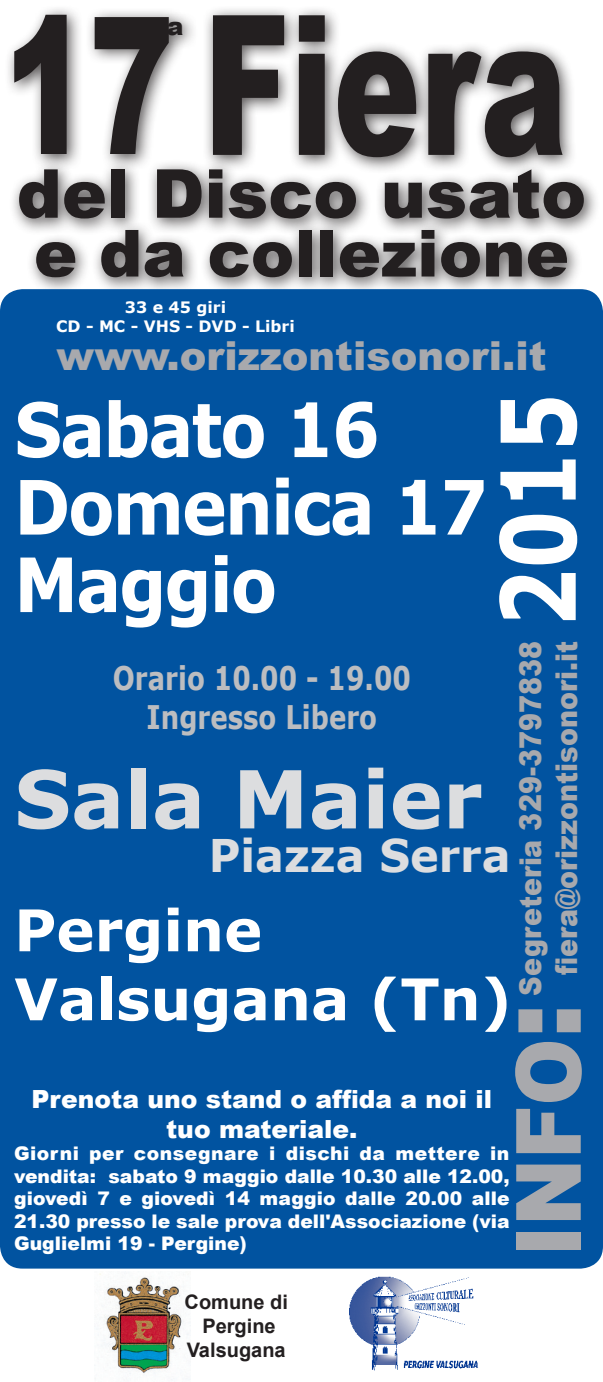
<style>
.page{position:relative;width:603px;height:1382px;background:#fff}
.page>*{position:absolute;margin:0;border:0;box-sizing:border-box;transform-origin:0 0}
.t1{font:900 195px "Arial";color:#231f20;scale:.67 1}
.t2{font:700 103px "Verdana";color:#fff;scale:.8 1}
.t3{font:900 90px "Arial";color:#a8a9ad;scale:.9 1}
.t4{font:700 80px "Verdana";color:#dcdddf}
.t5{font:700 75px "Verdana";letter-spacing:-.03em;color:#fff;scale:.9 1}
.t6{font:900 67.5px "Arial";color:#231f20}
.t7{font:900 65px "Arial";color:#231f20}
.t8{font:700 57.5px "Verdana";color:#fff}
.t9{font:700 45px "Verdana";color:#dcdddf;scale:.96 1}
.t10{font:900 40px "Arial";color:#a8a9ad}
.t11{font:700 32.5px "Verdana";color:#bcbdc0;scale:.8 1}
.t12{font:900 30px "Arial";color:#a8a9ad;scale:.9 1}
.t13{font:900 25px/30px "Arial";color:#fff;text-align:center}
.t14{font:900 25px "Arial";color:#231f20}
.t15{font:700 20px/24px "Arial";color:#231f20;text-align:center}
.t16{font:900 18.75px/22.5px "Arial";color:#fff;text-align:justify}
.t17{font:700 15.75px/19px "Verdana";color:#fff;text-align:center}
.s1{font-size:191.25px}
.s2{font-size:120px}
</style>
<div class="page">
<div style="left:26px;top:220px;width:556px;height:75px;background:#231f20;opacity:.75"></div>
<div style="left:0;top:289px;width:602px;height:979px;background:#0153a0;border-radius:22px"></div>
<div style="left:9px;top:159px;width:591px;height:77px;background:#231f20;opacity:.75"></div>
<div style="left:202px;top:5px;width:376px;height:169px;background:#231f20;opacity:.75"></div>
<div style="left:158px;top:12px;width:41px;height:39px;background:#231f20;opacity:.75"></div>
<div style="left:3px;top:5px;width:183px;height:166px;background:#231f20;opacity:.75"></div>
<img style="left:349px;top:1276px;width:129px;height:95px">
<img style="left:99px;top:1273px;width:90px;height:107px">
<p class="t1" style="left:4px;top:-56px;width:841px"><span class="s1">17</span> Fiera</p>
<p class="t14" style="left:167px;top:8px;width:18px">a</p>
<p class="t6" style="left:17px;top:145px;width:570px">del Disco usato</p>
<p class="t7" style="left:34px;top:206px;width:536px">e da collezione</p>
<p class="t17" style="left:56px;top:298px;width:240px">33 e 45 giri<br>CD - MC - VHS - DVD - Libri</p>
<p class="t10" style="left:56px;top:326px;width:491px">www.orizzontisonori.it</p>
<p class="t5" style="left:14px;top:377px;width:407px">Sabato 16</p>
<p class="t5" style="left:14px;top:454px;width:527px">Domenica 17</p>
<p class="t5" style="left:14px;top:532px;width:293px">Maggio</p>
<p class="t2" style="left:465px;top:628px;width:295px;rotate:-90deg">2015</p>
<p class="t12" style="left:508px;top:996px;width:395px;rotate:-90deg">Segreteria 329-3797838</p>
<p class="t12" style="left:544px;top:975px;width:372px;rotate:-90deg">fiera@orizzontisonori.it</p>
<p class="t3" style="left:483px;top:1257px;width:284px;rotate:-90deg">INFO<span class="s2">:</span></p>
<p class="t11" style="left:113px;top:655px;width:374px">Orario 10.00 - 19.00</p>
<p class="t11" style="left:146px;top:694px;width:289px">Ingresso Libero</p>
<p class="t4" style="left:14px;top:743px;width:469px">Sala Maier</p>
<p class="t9" style="left:209px;top:823px;width:316px">Piazza Serra</p>
<p class="t8" style="left:14px;top:890px;width:249px">Pergine</p>
<p class="t8" style="left:14px;top:959px;width:499px">Valsugana (Tn)</p>
<p class="t13" style="left:32px;top:1083px;width:462px">Prenota uno stand o affida a noi il tuo materiale.</p>
<p class="t16" style="left:14px;top:1141px;width:497px">Giorni per consegnare i dischi da mettere in vendita: sabato 9 maggio dalle 10.30 alle 12.00, giovedì 7 e giovedì 14 maggio dalle 20.00 alle 21.30 presso le sale prova dell'Associazione (via Guglielmi 19 - Pergine)</p>
<p class="t15" style="left:184px;top:1291px;width:105px">Comune di</p>
<p class="t15" style="left:187px;top:1315px;width:100px">Pergine<br>Valsugana</p>
</div>
